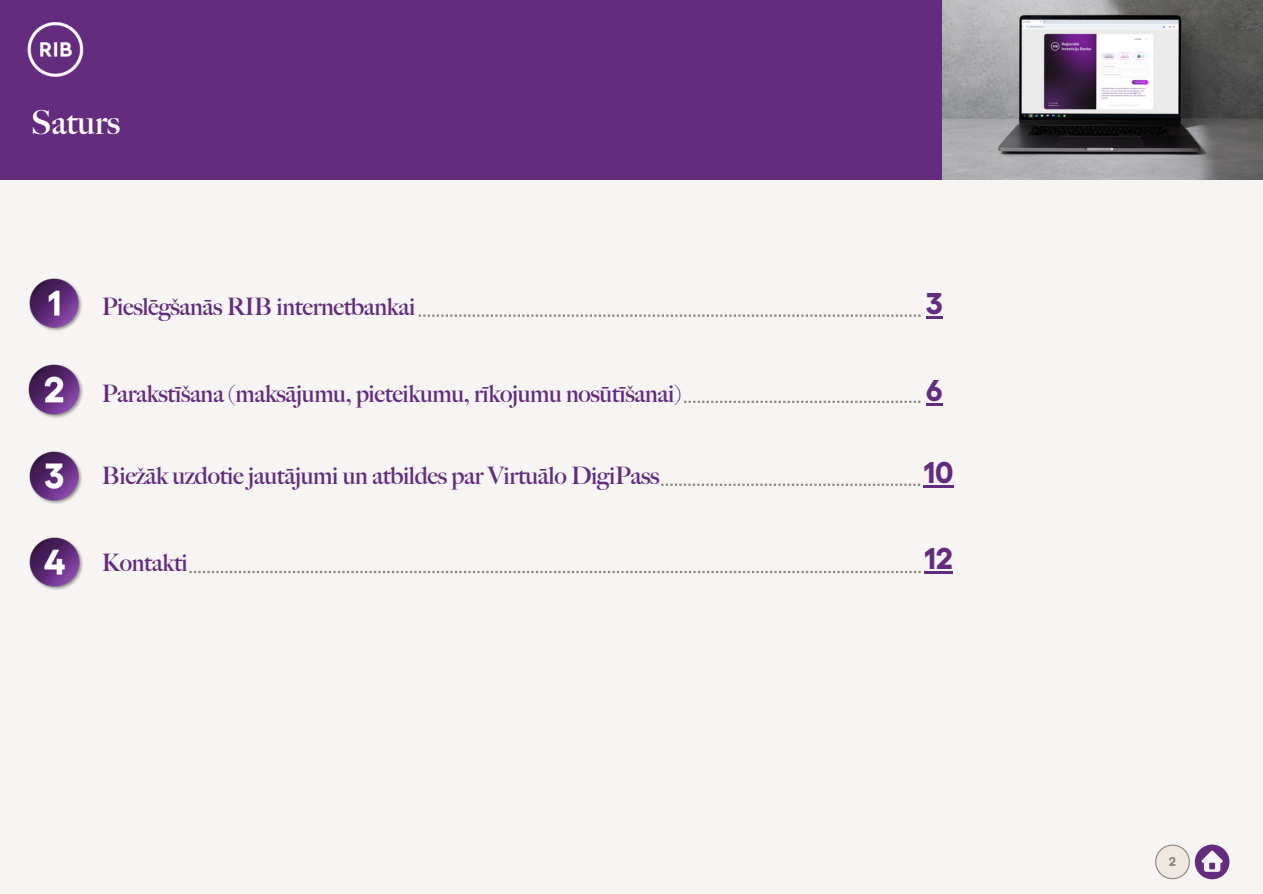
<style>
.page{position:relative;width:1263px;height:894px;background:#fff}
.page>*{position:absolute;margin:0;border:0;box-sizing:border-box;transform-origin:0 0}
.t1{font:700 33px "Big Caslon FB";color:#fff}
.t2{font:700 30px "Hellix";color:#632c7f}
.t3{font:700 24px "Big Caslon FB";letter-spacing:-.015em;color:#632c7f}
.t4{font:700 12.75px "Hellix";color:#8f857d}
</style>
<div class="page">
<div style="left:0;top:0;width:1263px;height:180px;background:#632c7f"></div>
<img style="left:943px;top:0;width:320px;height:180px">
<div style="left:0;top:180px;width:1263px;height:713px;background:#f6f5f3"></div>
<img style="left:27px;top:22px;width:57px;height:55px">
<svg style="left:419px;top:314px;width:501px;height:2px"></svg>
<svg style="left:684px;top:400px;width:236px;height:3px"></svg>
<svg style="left:189px;top:570px;width:732px;height:3px"></svg>
<svg style="left:1155px;top:844px;width:74px;height:35px"></svg>
<hr style="left:923px;top:485px;width:30px;height:2px;background:#632c7f">
<svg style="left:661px;top:483px;width:259px;height:2px"></svg>
<img style="left:29px;top:278px;width:53px;height:53px">
<img style="left:28px;top:364px;width:55px;height:54px">
<img style="left:29px;top:451px;width:53px;height:53px">
<img style="left:29px;top:537px;width:54px;height:53px">
<svg style="left:926px;top:316px;width:17px;height:2px"></svg>
<svg style="left:926px;top:403px;width:16px;height:2px"></svg>
<hr style="left:924px;top:571px;width:29px;height:2px;background:#632c7f">
<p class="t1" style="left:31px;top:104px;width:90px">Saturs</p>
<p class="t3" style="left:102px;top:293px;width:315px">Pieslēgšanās RIB internetbankai</p>
<p class="t3" style="left:102px;top:380px;width:581px">Parakstīšana (maksājumu, pieteikumu, rīkojumu nosūtīšanai)</p>
<p class="t2" style="left:926px;top:289px;width:18px">3</p>
<p class="t2" style="left:926px;top:375px;width:18px">6</p>
<p class="t3" style="left:102px;top:462px;width:559px">Biežāk uzdotie jautājumi un atbildes par Virtuālo DigiPass</p>
<p class="t2" style="left:923px;top:457px;width:32px">10</p>
<p class="t3" style="left:102px;top:549px;width:88px">Kontakti</p>
<p class="t2" style="left:924px;top:543px;width:30px">12</p>
<p class="t4" style="left:1169px;top:855px;width:9px">2</p>
</div>
